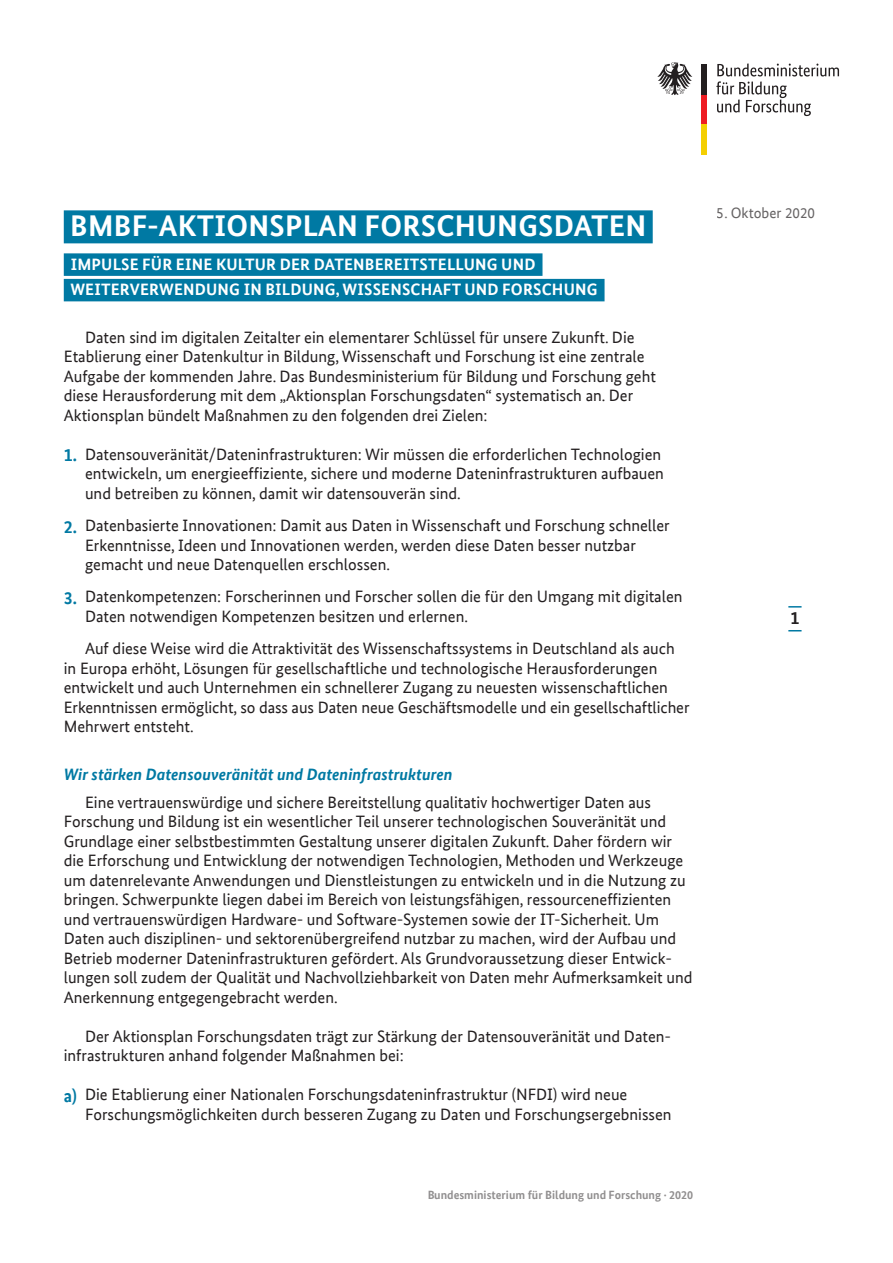
<style>
.page{position:relative;width:893px;height:1263px;background:#fff}
.page>*{position:absolute;margin:0;border:0;box-sizing:border-box;transform-origin:0 0}
.t1{font:700 30px "Bundes Sans Office";letter-spacing:.01em;color:#fff}
.t2{font:700 18px "Bundes Sans Office";color:#231f20}
.t3{font:16.5px/19.5px "Bundes Sans Office";color:#231f20}
.t4{font:700 16.5px/25.5px "Bundes Sans Office";letter-spacing:.01em;color:#fff}
.t5{font:italic 700 16.5px "Bundes Sans Office";color:#0079a3}
.t6{font:15px "Bundes Sans Office";color:#231f20}
.t7{font:700 12px "Bundes Sans Office";color:#231f20}
.s1{font-weight:700;font-size:18px;color:#0079a3}
.s2{font-family:"Bundes Sans Web"}
</style>
<div class="page">
<div style="left:701px;top:124px;width:6px;height:30px;background:#f4cf02"></div>
<div style="left:701px;top:94px;width:6px;height:30px;background:#ee1d23"></div>
<div style="left:701px;top:64px;width:6px;height:30px;background:#231f20"></div>
<svg style="left:657px;top:62px;width:35px;height:33px"></svg>
<svg style="left:716px;top:64px;width:123px;height:52px"></svg>
<div style="left:64px;top:210px;width:589px;height:33px;background:#0079a3"></div>
<div style="left:64px;top:253px;width:478px;height:23px;background:#0079a3"></div>
<div style="left:64px;top:279px;width:541px;height:22px;background:#0079a3"></div>
<svg style="left:788px;top:606px;width:13px;height:2px"></svg>
<svg style="left:788px;top:630px;width:13px;height:1px"></svg>
<h1 class="t1" style="left:70px;top:208px;width:578px">BMBF-AKTIONSPLAN FORSCHUNGSDATEN</h1>
<p class="t4" style="left:70px;top:251px;width:529px">IMPULSE FÜR EINE KULTUR DER DATENBEREITSTELLUNG UND<br>WEITERVERWENDUNG IN BILDUNG, WISSENSCHAFT UND FORSCHUNG</p>
<p class="t3" style="left:64px;top:327px;width:594px;text-indent:21px">Daten sind im digitalen Zeitalter ein elementarer Schlüssel für unsere Zukunft. Die Etablierung einer Datenkultur in Bildung, Wissenschaft und Forschung ist eine zentrale Aufgabe der kommenden Jahre. Das Bundesministerium für Bildung und Forschung geht diese Herausforderung mit dem „Aktionsplan Forschungsdaten“ systematisch an. Der Aktionsplan bündelt Maßnahmen zu den folgenden drei Zielen:</p>
<p class="t3" style="left:85px;top:444px;width:580px;text-indent:-21px"><span class="s1">1.</span> Datensouveränität/Dateninfrastrukturen: Wir müssen die erforderlichen Technologien entwickeln, um energieeffiziente, sichere und moderne Dateninfrastrukturen aufbauen und betreiben zu können, damit wir datensouverän sind.</p>
<p class="t3" style="left:85px;top:516px;width:586px;text-indent:-21px"><span class="s1">2.</span> Datenbasierte Innovationen: Damit aus Daten in Wissenschaft und Forschung schneller<br>Erkenntnisse, Ideen und Innovationen werden, werden diese Daten besser nutzbar gemacht und neue Datenquellen erschlossen.</p>
<p class="t3" style="left:85px;top:587px;width:599px;text-indent:-21px"><span class="s1">3.</span> Datenkompetenzen: Forscherinnen und Forscher sollen die für den Umgang mit digitalen<br>Daten notwendigen Kompetenzen besitzen und erlernen.</p>
<p class="t3" style="left:64px;top:639px;width:627px;text-indent:21px">Auf diese Weise wird die Attraktivität des Wissenschaftssystems in Deutschland als auch in Europa erhöht, Lösungen für gesellschaftliche und technologische Herausforderungen entwickelt und auch Unternehmen ein schnellerer Zugang zu neuesten wissenschaftlichen Erkenntnissen ermöglicht, so dass aus Daten neue Geschäftsmodelle und ein gesellschaftlicher Mehrwert entsteht.</p>
<p class="t5" style="left:64px;top:764px;width:390px">Wir stärken Datensouveränität und Dateninfrastrukturen</p>
<p class="t3" style="left:64px;top:792px;width:630px;text-indent:21px">Eine vertrauenswürdige und sichere Bereitstellung qualitativ hochwertiger Daten aus Forschung und Bildung ist ein wesentlicher Teil unserer technologischen Souveränität und Grundlage einer selbstbestimmten Gestaltung unserer digitalen Zukunft. Daher fördern wir die Erforschung und Entwicklung der notwendigen Technologien, Methoden und Werkzeuge um datenrelevante Anwendungen und Dienstleistungen zu entwickeln und in die Nutzung zu bringen. Schwerpunkte liegen dabei im Bereich von leistungsfähigen, ressourceneffizienten und vertrauenswürdigen Hardware- und Software-Systemen sowie der IT-Sicherheit. Um Daten auch disziplinen- und sektorenübergreifend nutzbar zu machen, wird der Aufbau und Betrieb moderner Dateninfrastrukturen gefördert. Als Grundvoraussetzung dieser Entwick&shy;lungen soll zudem der Qualität und Nachvollziehbarkeit von Daten mehr Aufmerksamkeit und Anerkennung entgegengebracht werden.</p>
<p class="t3" style="left:64px;top:1026px;width:607px;text-indent:21px">Der Aktionsplan Forschungsdaten trägt zur Stärkung der Datensouveränität und Daten&shy;infrastrukturen anhand folgender Maßnahmen bei:</p>
<p class="t3" style="left:85px;top:1085px;width:588px;text-indent:-21px"><span class="s1">a)</span> Die Etablierung einer Nationalen Forschungsdateninfrastruktur (NFDI) wird neue<br>Forschungsmöglichkeiten durch besseren Zugang zu Daten und Forschungsergebnissen</p>
<p class="t6" style="left:717px;top:204px;width:100px">5. Oktober 2020</p>
<p class="t2" style="left:790px;top:607px;width:10px">1</p>
<p class="t7" style="left:427px;top:1188px;width:267px">Bundesministerium für Bildung und Forschung <span class="s2">·</span> 2020</p>
</div>
